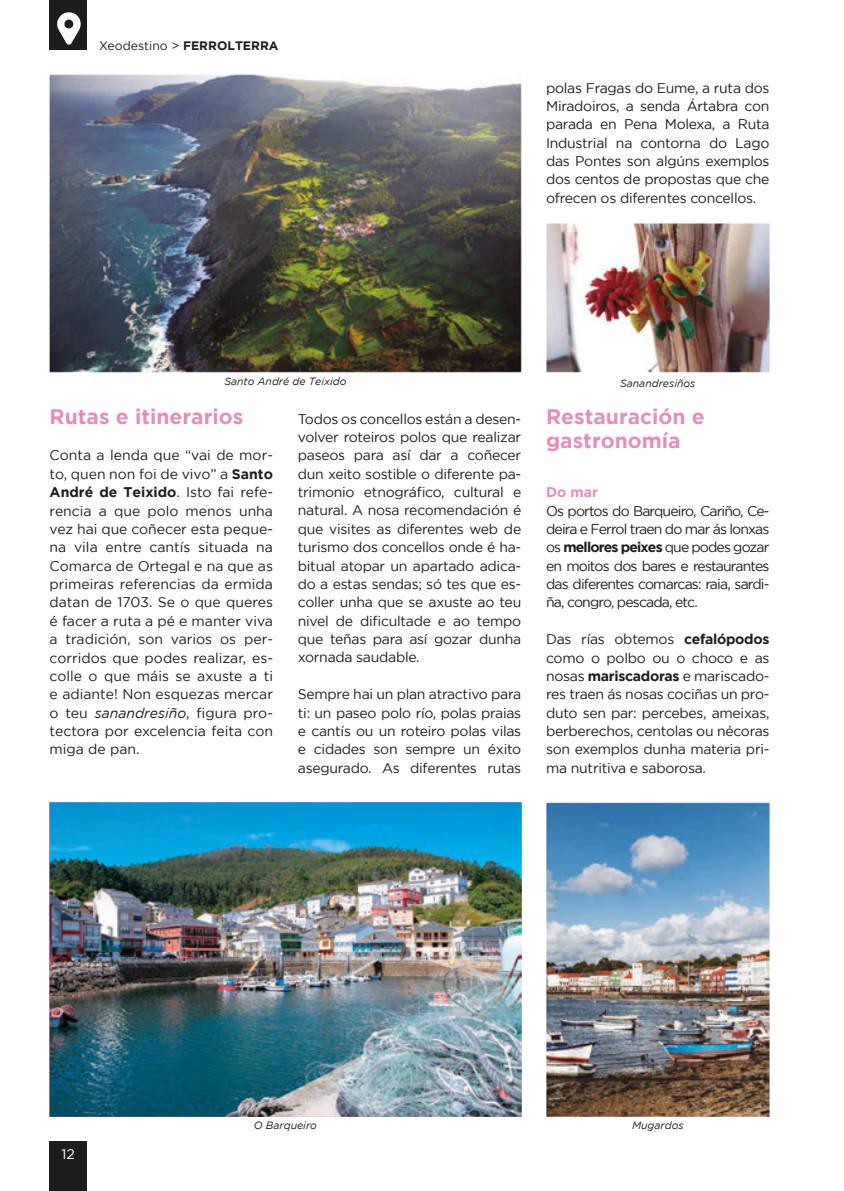
<style>
.page{position:relative;width:844px;height:1191px;background:#fff}
.page>*{position:absolute;margin:0;border:0;box-sizing:border-box;transform-origin:0 0}
.t1{font:700 21px/24.5px "Gotham";color:#e18fbb}
.t2{font:14px/18.4px "Gotham";letter-spacing:-.02em;color:#1d1d1c;text-align:justify}
.t3{font:700 14px "Gotham";color:#e18fbb}
.t4{font:14px "Gotham";color:#fefefe}
.t5{font:12.25px "Gotham";color:#1d1d1c}
.t6{font:italic 10.5px "Gotham";color:#1d1d1c}
.s1{font-weight:700}
.s2{font-style:italic}
</style>
<div class="page">
<div style="left:50px;top:0;width:37px;height:50px;background:#1d1d1c"></div>
<svg style="left:57px;top:12px;width:24px;height:33px"></svg>
<div style="left:50px;top:1141px;width:37px;height:50px;background:#1d1d1c"></div>
<img style="left:49px;top:74px;width:720px;height:1042px">
<img style="left:49px;top:802px;width:472px;height:314px">
<p class="t5" style="left:99px;top:38px;width:181px">Xeodestino &gt; <span class="s1">FERROLTERRA</span></p>
<p class="t2" style="left:546px;top:78px;width:225px">polas Fragas do Eume, a ruta dos Miradoiros, a senda Ártabra con parada en Pena Molexa, a Ruta Industrial na contorna do Lago das Pontes son algúns exemplos dos centos de propostas que che ofrecen os diferentes concellos.</p>
<p class="t6" style="left:224px;top:375px;width:124px">Santo André de Teixido</p>
<h1 class="t1" style="left:50px;top:403px;width:195px">Rutas e itinerarios</h1>
<p class="t2" style="left:50px;top:446px;width:225px">Conta a lenda que “vai de mor&shy;to, quen non foi de vivo” a <span class="s1">Santo André de Teixido</span>. Isto fai refe&shy;rencia a que polo menos unha vez hai que coñecer esta peque&shy;na vila entre cantís situada na Comarca de Ortegal e na que as primeiras referencias da ermida datan de 1703. Se o que queres é facer a ruta a pé e manter viva a tradición, son varios os per&shy;corridos que podes realizar, es&shy;colle o que máis se axuste a ti e adiante! Non esquezas mercar o teu <span class="s2">sanandresiño</span>, figura pro&shy;tectora por excelencia feita con miga de pan.</p>
<p class="t2" style="left:298px;top:409px;width:225px">Todos os concellos están a desen&shy;volver roteiros polos que realizar paseos para así dar a coñecer dun xeito sostible o diferente pa&shy;trimonio etnográfico, cultural e natural. A nosa recomendación é que visites as diferentes web de turismo dos concellos onde é ha&shy;bitual atopar un apartado adica&shy;do a estas sendas; só tes que es&shy;coller unha que se axuste ao teu nivel de dificultade e ao tempo que teñas para así gozar dunha xornada saudable.</p>
<p class="t2" style="left:298px;top:685px;width:225px">Sempre hai un plan atractivo para ti: un paseo polo río, polas praias e cantís ou un roteiro polas vilas e cidades son sempre un éxito asegurado. As diferentes rutas</p>
<p class="t6" style="left:620px;top:377px;width:77px">Sanandresiños</p>
<h1 class="t1" style="left:546px;top:403px;width:160px">Restauración e gastronomía</h1>
<p class="t3" style="left:546px;top:484px;width:53px">Do mar</p>
<p class="t2" style="left:546px;top:501px;width:225px">Os portos do Barqueiro, Cariño, Ce&shy;deira e Ferrol traen do mar ás lonxas os <span class="s1">mellores peixes</span> que podes gozar en moitos dos bares e restaurantes das diferentes comarcas: raia, sardi&shy;ña, congro, pescada, etc.</p>
<p class="t2" style="left:546px;top:630px;width:225px">Das rías obtemos <span class="s1">cefalópodos </span>como o polbo ou o choco e as nosas <span class="s1">mariscadoras</span> e mariscado&shy;res traen ás nosas cociñas un pro&shy;duto sen par: percebes, ameixas, berberechos, centolas ou nécoras son exemplos dunha materia pri&shy;ma nutritiva e saborosa.</p>
<p class="t4" style="left:62px;top:1146px;width:15px">12</p>
<p class="t6" style="left:254px;top:1119px;width:65px">O Barqueiro</p>
<p class="t6" style="left:631px;top:1119px;width:53px">Mugardos</p>
</div>
